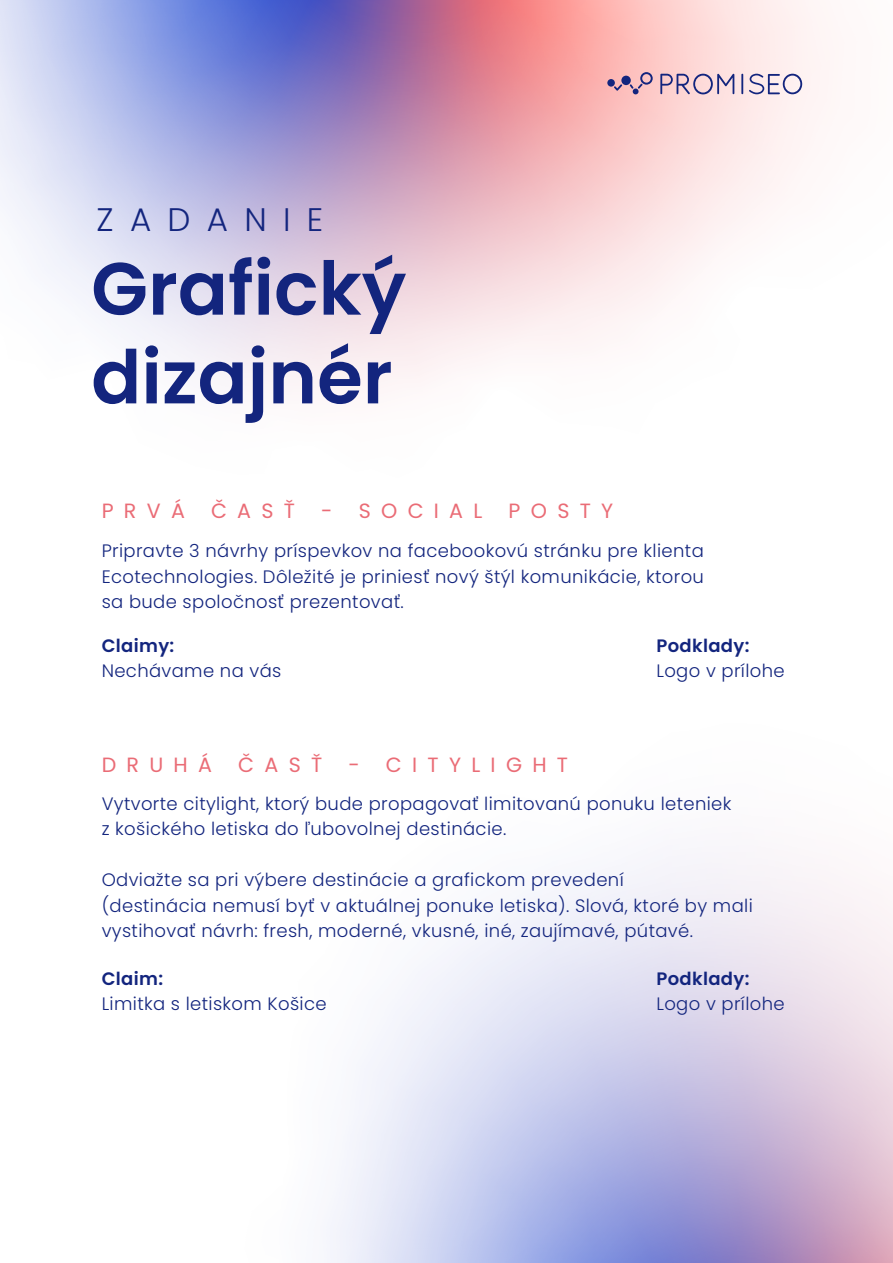
<style>
.page{position:relative;width:893px;height:1263px;background:#fff}
.page>*{position:absolute;margin:0;border:0;box-sizing:border-box;transform-origin:0 0}
.t1{font:600 73.95px/88.7px "Poppins";color:#13257e}
.t2{font:300 32.55px "Poppins";letter-spacing:.5em;color:#13257e}
.t3{font:20.55px "Poppins";letter-spacing:.5em;color:#ea6c76}
.t4{font:300 18px/25.5px "Poppins";letter-spacing:.02em;color:#13257e}
.t5{font:600 18px "Poppins";letter-spacing:.02em;color:#13257e}
</style>
<div class="page">
<svg style="left:329px;top:862px;width:564px;height:401px"></svg>
<img style="left:0;top:0;width:822px;height:389px">
<hr style="left:741px;top:74px;width:2px;height:20px;background:#13257e">
<svg style="left:660px;top:74px;width:74px;height:20px"></svg>
<svg style="left:749px;top:74px;width:53px;height:20px"></svg>
<div style="left:607px;top:79px;width:8px;height:8px;background:#13257e;border-radius:50%"></div>
<div style="left:621px;top:76px;width:10px;height:9px;background:#13257e;border-radius:50%"></div>
<svg style="left:632px;top:88px;width:7px;height:7px"></svg>
<svg style="left:630px;top:72px;width:23px;height:17px"></svg>
<svg style="left:614px;top:84px;width:8px;height:7px"></svg>
<h2 class="t2" style="left:97px;top:201px;width:228px">ZADANIE</h2>
<h1 class="t1" style="left:91px;top:245px;width:317px">Grafický dizajnér</h1>
<p class="t3" style="left:102px;top:499px;width:85px">PRVÁ</p>
<p class="t3" style="left:211px;top:499px;width:86px">ČASŤ</p>
<p class="t3" style="left:321px;top:499px;width:163px">- SOCIAL</p>
<p class="t3" style="left:509px;top:499px;width:106px">POSTY</p>
<p class="t4" style="left:102px;top:538px;width:604px;text-align:justify">Pripravte 3 návrhy príspevkov na facebookovú stránku pre klienta Ecotechnologies. Dôležité je priniesť nový štýl komunikácie, ktorou sa bude spoločnosť prezentovať.</p>
<p class="t5" style="left:102px;top:635px;width:74px">Claimy:</p>
<p class="t4" style="left:102px;top:658px;width:181px">Nechávame na vás</p>
<p class="t3" style="left:102px;top:753px;width:112px">DRUHÁ</p>
<p class="t3" style="left:238px;top:753px;width:86px">ČASŤ</p>
<p class="t3" style="left:348px;top:753px;width:221px">- CITYLIGHT</p>
<p class="t5" style="left:656px;top:635px;width:95px">Podklady:</p>
<p class="t4" style="left:656px;top:658px;width:130px">Logo v prílohe</p>
<p class="t4" style="left:102px;top:791px;width:631px">Vytvorte citylight, ktorý bude propagovať limitovanú ponuku leteniek z košického letiska do ľubovolnej destinácie.</p>
<p class="t4" style="left:102px;top:867px;width:653px">Odviažte sa pri výbere destinácie a grafickom prevedení<br>(destinácia nemusí byť v aktuálnej ponuke letiska). Slová, ktoré by mali vystihovať návrh: fresh, moderné, vkusné, iné, zaujímavé, pútavé.</p>
<p class="t5" style="left:102px;top:968px;width:63px">Claim:</p>
<p class="t4" style="left:102px;top:991px;width:226px">Limitka s letiskom Košice</p>
<p class="t5" style="left:656px;top:968px;width:95px">Podklady:</p>
<p class="t4" style="left:656px;top:991px;width:130px">Logo v prílohe</p>
</div>
